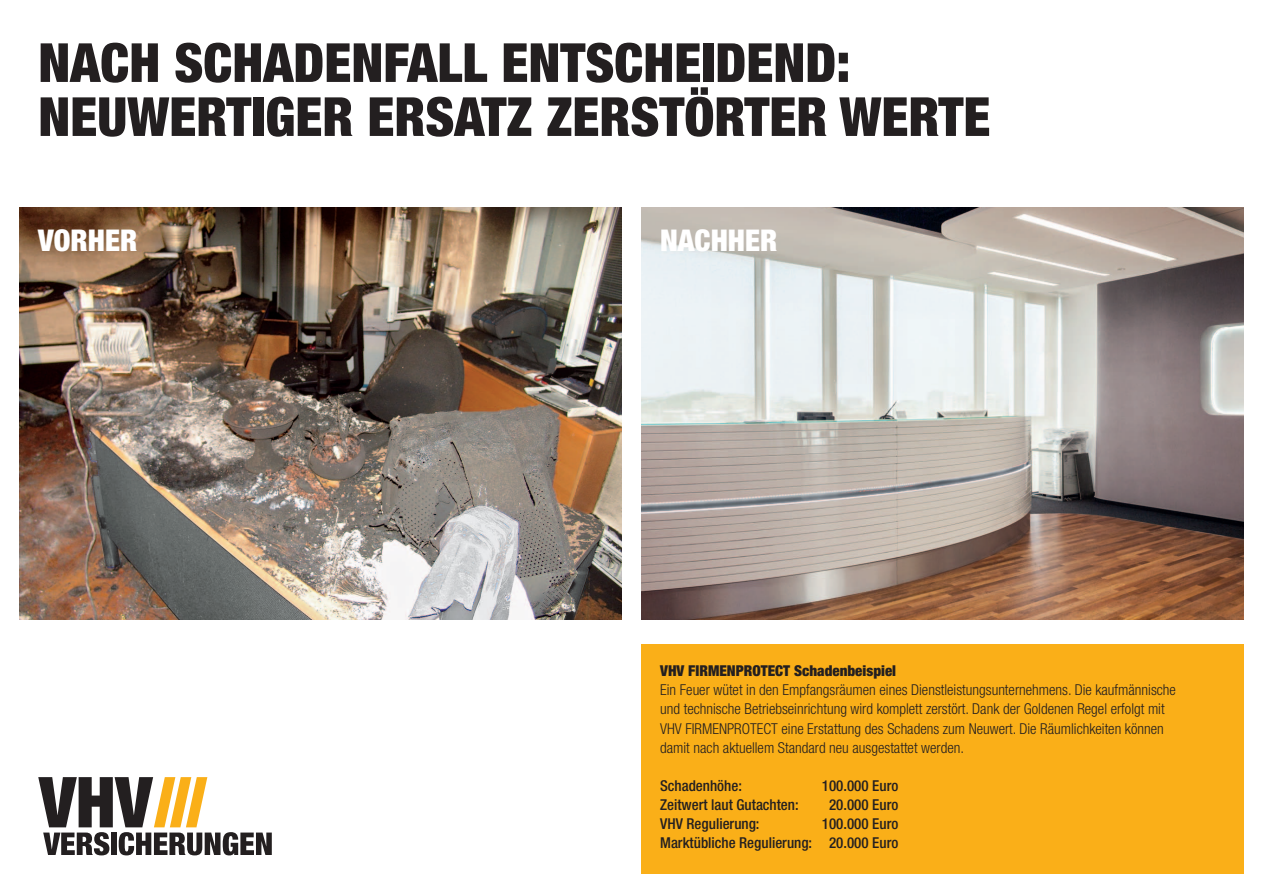
<style>
.page{position:relative;width:1263px;height:893px;background:#fff}
.page>*{position:absolute;margin:0;border:0;box-sizing:border-box;transform-origin:0 0}
.t1{font:900 condensed 54px/54px "Helvetica Neue";color:#231f20}
.t2{font:900 condensed 30px "Helvetica Neue";color:#fff}
.t3{font:300 condensed 15px/19px "Helvetica Neue";color:#231f20}
.t4{font:500 condensed 15px/19px "Helvetica Neue";color:#231f20;text-align:right}
.t5{font:900 condensed 15px "Helvetica Neue";color:#231f20}
</style>
<div class="page">
<img style="left:19px;top:207px;width:603px;height:413px">
<div style="left:641px;top:644px;width:603px;height:230px;background:#faaf18"></div>
<img style="left:641px;top:207px;width:603px;height:413px">
<svg style="left:38px;top:777px;width:234px;height:78px"></svg>
<h1 class="t1" style="left:38px;top:35px;width:954px">NACH SCHADENFALL ENTSCHEIDEND:<br>NEUWERTIGER ERSATZ ZERSTÖRTER WERTE</h1>
<h2 class="t2" style="left:38px;top:222px;width:50px">VORHER</h2>
<h2 class="t2" style="left:660px;top:222px;width:36px">NACHHER</h2>
<p class="t5" style="left:660px;top:662px;width:237px">VHV FIRMENPROTECT SCHADENBEISPIEL</p>
<p class="t3" style="left:660px;top:680px;width:517px">Ein Feuer wütet in den Empfangsräumen eines Dienstleistungsunternehmens. Die kaufmännische und technische Betriebseinrichtung wird komplett zerstört. Dank der Goldenen Regel erfolgt mit VHV FIRMENPROTECT eine Erstattung des Schadens zum Neuwert. Die Räumlichkeiten können damit nach aktuellem Standard neu ausgestattet werden.</p>
<p class="t4" style="left:660px;top:776px;width:83px">Schadenhöhe:</p>
<p class="t4" style="left:822px;top:776px;width:78px">100.000 Euro</p>
<p class="t4" style="left:660px;top:795px;width:140px">Zeitwert laut Gutachten:</p>
<p class="t4" style="left:829px;top:795px;width:71px">20.000 Euro</p>
<p class="t4" style="left:660px;top:814px;width:101px">VHV Regulierung:</p>
<p class="t4" style="left:660px;top:814px;width:240px">100.000 Euro<br>Marktübliche Regulierung: 20.000 Euro</p>
</div>
